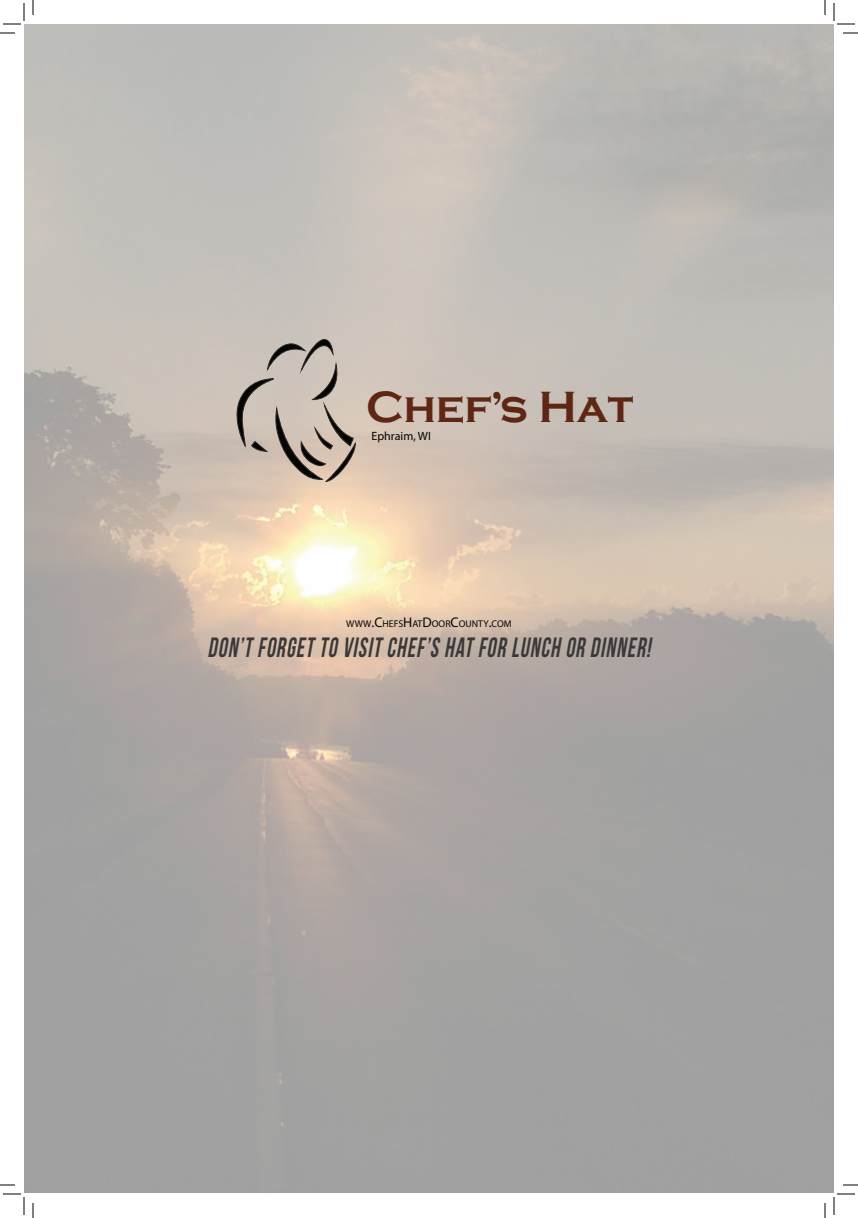
<style>
.page{position:relative;width:858px;height:1218px;background:#fff}
.page>*{position:absolute;margin:0;border:0;box-sizing:border-box;transform-origin:0 0}
.t1{font:700 45px "Copperplate Gothic";letter-spacing:-.005em;color:#5f2613}
.t2{font:italic 27.9px "Bebas Neue";color:#3a3838;scale:.8 1}
.t3{font:12px "Myriad Pro";color:#040503}
.t4{font:9.8px "Myriad Pro";color:#040503}
.s1{font-size:14px}
</style>
<div class="page">
<svg style="left:236px;top:337px;width:121px;height:146px;background:#b7aba1"></svg>
<svg style="left:0;top:32px;width:15px;height:2px"></svg>
<svg style="left:843px;top:32px;width:15px;height:2px"></svg>
<svg style="left:0;top:1184px;width:15px;height:2px"></svg>
<svg style="left:843px;top:1184px;width:15px;height:2px"></svg>
<svg style="left:32px;top:0;width:2px;height:15px"></svg>
<svg style="left:32px;top:1203px;width:2px;height:15px"></svg>
<svg style="left:824px;top:0;width:2px;height:15px"></svg>
<svg style="left:824px;top:1203px;width:2px;height:15px"></svg>
<svg style="left:3px;top:3px;width:22px;height:22px"></svg>
<svg style="left:3px;top:1193px;width:22px;height:22px"></svg>
<svg style="left:833px;top:3px;width:22px;height:22px"></svg>
<svg style="left:833px;top:1193px;width:22px;height:22px"></svg>
<h1 class="t1" style="left:366px;top:382px;width:269px">Chef’s Hat</h1>
<p class="t3" style="left:372px;top:429px;width:61px">Ephraim, WI</p>
<p class="t4" style="left:346px;top:617px;width:167px">WWW<span class="s1">.</span><span class="s1">C</span>HEFS<span class="s1">H</span> AT<span class="s1">D</span>OOR<span class="s1">C</span>OUNTY<span class="s1">.</span>COM</p>
<p class="t2" style="left:207px;top:632px;width:562px">DON’T FORGET TO VISIT CHEF’S HAT FOR LUNCH OR DINNER!</p>
</div>
